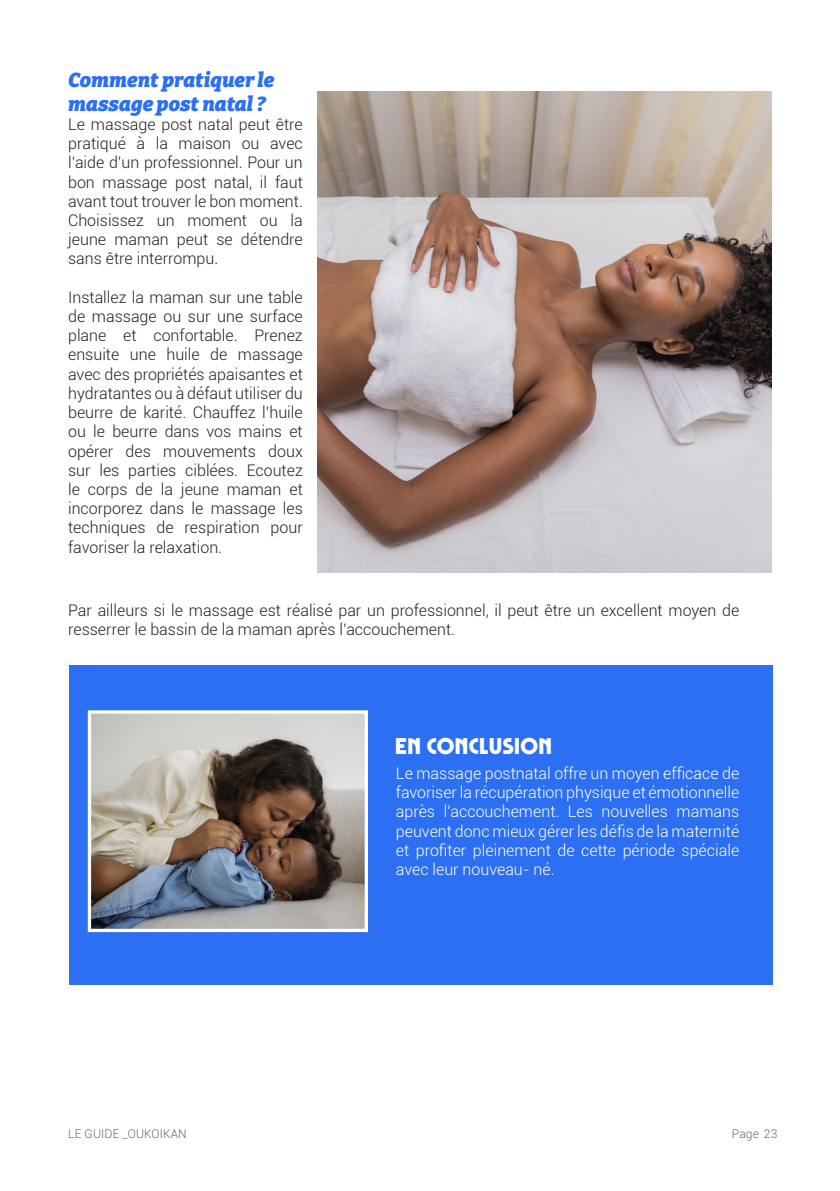
<style>
.page{position:relative;width:840px;height:1191px;background:#fff}
.page>*{position:absolute;margin:0;border:0;box-sizing:border-box;transform-origin:0 0}
.Subtext_2{font:700 23px "Marvin Visions";letter-spacing:.06em;color:#fff}
.t1{font:italic 900 20px/24px "Bitter";color:#2c6ff2}
.Style_de_paragraphe_1{font:300 16px/19.2px "Roboto";color:#231f20;text-align:justify}
.Style_de_paragraphe_1-2{font:300 16px/19.2px "Roboto";color:#fff;text-align:justify}
.t2{font:300 12px "Roboto";letter-spacing:.01em;color:#636464}
</style>
<div class="page">
<hr style="left:0;top:814px;width:1px;height:377px;background:#c0198d">
<img style="left:318px;top:92px;width:453px;height:481px">
<div style="left:69px;top:665px;width:703px;height:319px;background:#2c6ff2"></div>
<img style="left:92px;top:714px;width:272px;height:214px">
<div style="left:88px;top:710px;width:280px;height:222px;border:3px solid #fff"></div>
<p class="t1" style="left:68px;top:67px;width:208px">Comment pratiquer le massage post natal ?</p>
<p class="Style_de_paragraphe_1" style="left:68px;top:114px;width:236px">Le massage post natal peut être pratiqué à la maison ou avec l’aide d’un professionnel. Pour un bon massage post natal, il faut avant tout trouver le bon moment.<br>Choisissez un moment ou la jeune maman peut se détendre sans être interrompu.</p>
<p class="Style_de_paragraphe_1" style="left:68px;top:287px;width:236px">Installez la maman sur une table de massage ou sur une surface plane et confortable. Prenez ensuite une huile de massage avec des propriétés apaisantes et hydratantes ou à défaut utiliser du beurre de karité. Chauffez l’huile ou le beurre dans vos mains et opérer des mouvements doux sur les parties ciblées. Ecoutez le corps de la jeune maman et incorporez dans le massage les techniques de respiration pour favoriser la relaxation.</p>
<p class="Style_de_paragraphe_1" style="left:68px;top:600px;width:672px">Par ailleurs si le massage est réalisé par un professionnel, il peut être un excellent moyen de resserrer le bassin de la maman après l’accouchement.</p>
<p class="Subtext_2" style="left:395px;top:733px;width:157px">En CONCLUSION</p>
<p class="Style_de_paragraphe_1-2" style="left:395px;top:763px;width:345px">Le massage postnatal offre un moyen efficace de favoriser la récupération physique et émotionnelle après l’accouchement. Les nouvelles mamans peuvent donc mieux gérer les défis de la maternité et profiter pleinement de cette période spéciale avec leur nouveau- né.</p>
<p class="t2" style="left:68px;top:1125px;width:120px">LE GUIDE _OUKOIKAN</p>
<p class="t2" style="left:731px;top:1125px;width:47px">Page 23</p>
</div>
